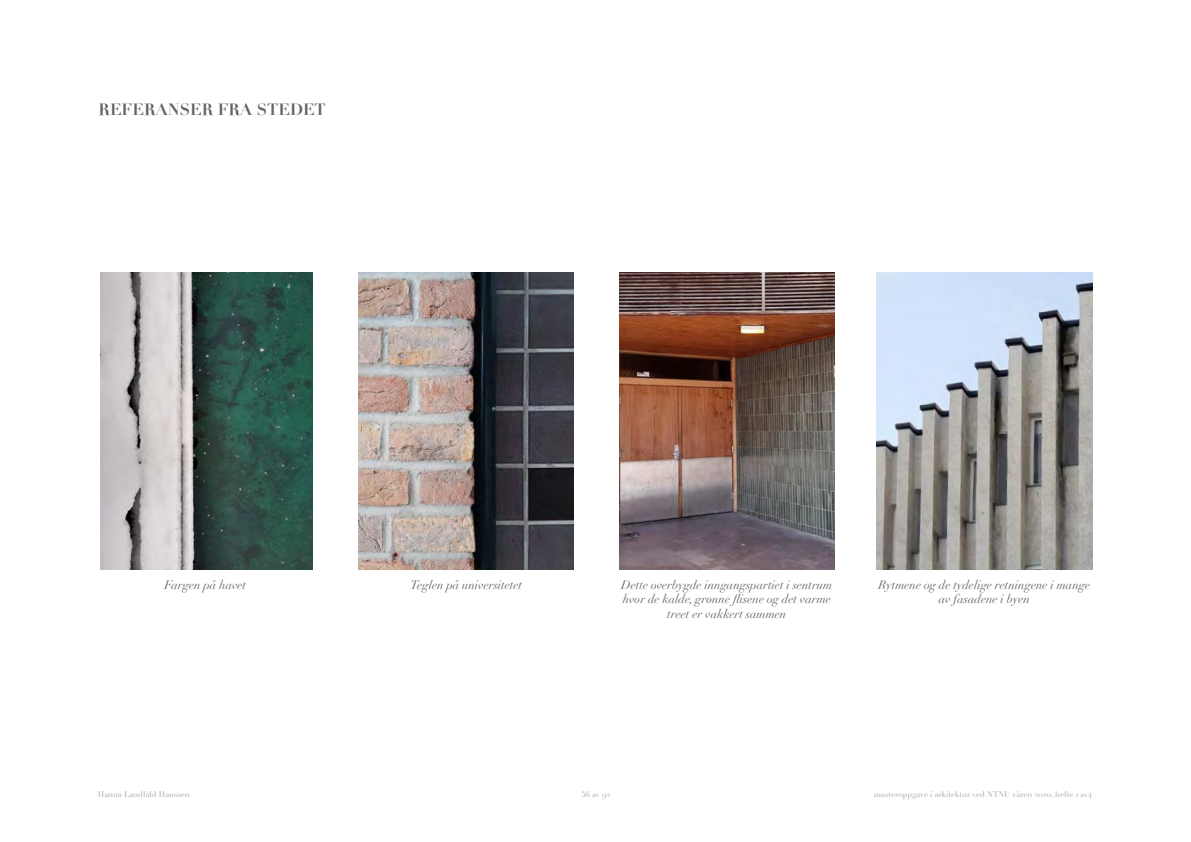
<style>
.page{position:relative;width:1191px;height:842px;background:#fff}
.page>*{position:absolute;margin:0;border:0;box-sizing:border-box;transform-origin:0 0}
.t1{font:700 16px "Didot";color:#636466}
.t2{font:italic 12px/14.4px "Didot";color:#636466;text-align:center}
.t3{font:8px "Didot";color:#a7a9ac}
</style>
<div class="page">
<img style="left:358px;top:272px;width:215px;height:298px">
<img style="left:619px;top:272px;width:215px;height:298px">
<img style="left:101px;top:272px;width:212px;height:298px">
<img style="left:876px;top:272px;width:216px;height:298px">
<h1 class="t1" style="left:99px;top:99px;width:229px">REFERANSER FRA STEDET</h1>
<p class="t2" style="left:164px;top:578px;width:83px">Fargen på havet</p>
<p class="t2" style="left:410px;top:578px;width:113px">Teglen på universitetet</p>
<p class="t2" style="left:621px;top:578px;width:212px">Dette overbygde inngangspartiet i sentrum hvor de kalde, grønne flisene og det varme treet er vakkert sammen</p>
<p class="t2" style="left:878px;top:578px;width:213px">Rytmene og de tydelige retningene i mange av fasadene i byen</p>
<p class="t3" style="left:98px;top:789px;width:93px">Hanna Landfald Hanssen</p>
<p class="t3" style="left:581px;top:789px;width:30px">56 av 92</p>
<p class="t3" style="left:874px;top:789px;width:219px">masteroppgave i arkitektur ved NTNU våren 2020, hefte 1 av4</p>
</div>
